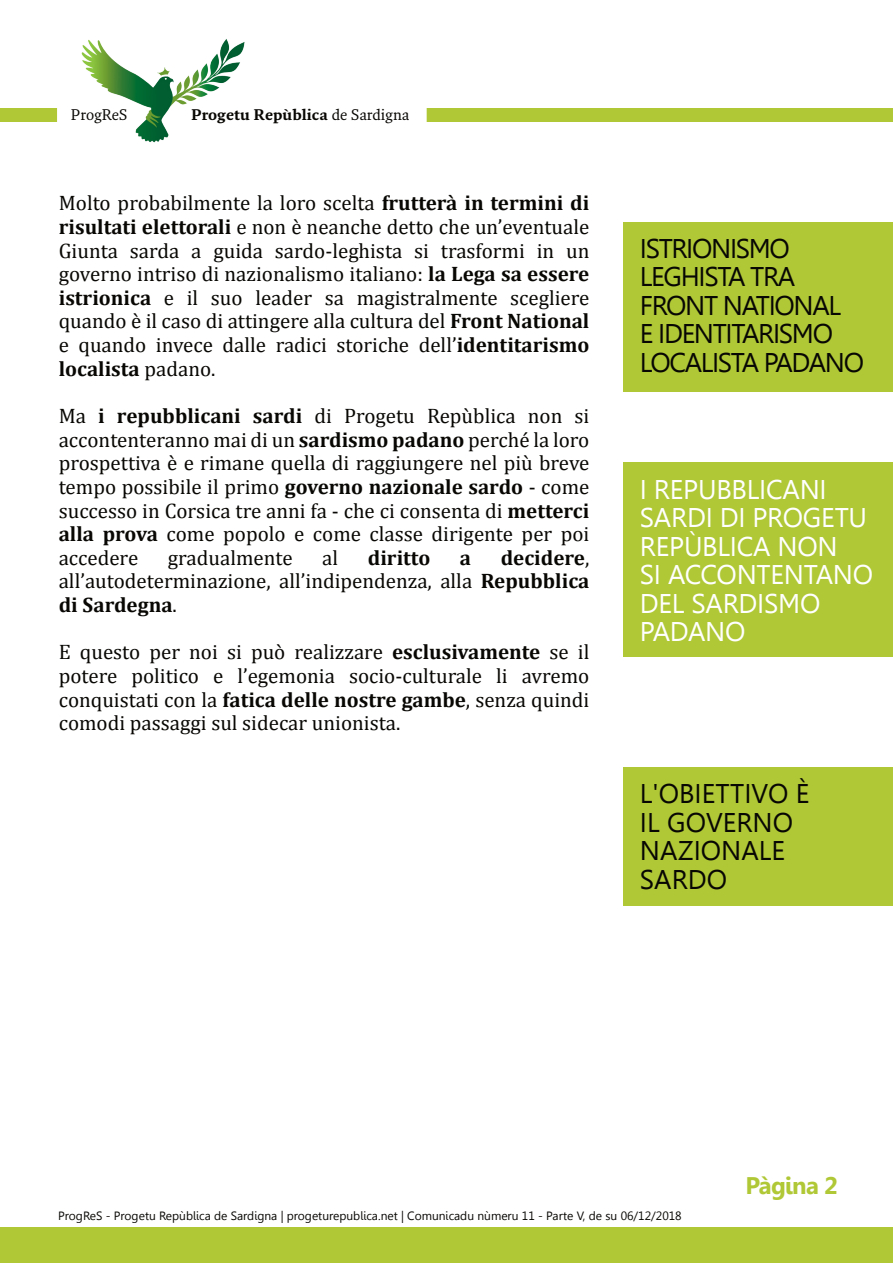
<style>
.page{position:relative;width:893px;height:1263px;background:#fff}
.page>*{position:absolute;margin:0;border:0;box-sizing:border-box;transform-origin:0 0}
.t1{font:27px/28.5px "Gisha";letter-spacing:-.01em;color:#fff}
.t2{font:27px/28.5px "Gisha";letter-spacing:-.05em;color:#080704}
.t3{font:27px/28.5px "Gisha";color:#080704}
.t4{font:700 24px "Gisha";letter-spacing:-.03em;color:#b0c836}
.t5{font:21px/23.7px "Cambria";color:#080704;text-align:justify}
.t6{font:700 21px "Cambria";color:#080704}
.t7{font:700 15px "Fresco Std";color:#080704}
.t8{font:15px "Fresco Std";color:#080704}
.t9{font:12px "Gisha";color:#080704}
.s1{font-weight:400}
.s2{font-weight:700}
</style>
<div class="page">
<div style="left:0;top:109px;width:893px;height:13px;background:#b0c836"></div>
<div style="left:58px;top:109px;width:368px;height:13px;background:#fff"></div>
<div style="left:0;top:1227px;width:893px;height:36px;background:#b0c836"></div>
<img style="left:81px;top:39px;width:163px;height:104px">
<div style="left:624px;top:222px;width:269px;height:170px;background:#b0c836"></div>
<div style="left:624px;top:767px;width:269px;height:139px;background:#b0c836"></div>
<div style="left:624px;top:462px;width:269px;height:195px;background:#b0c836"></div>
<p class="t8" style="left:71px;top:109px;width:58px">ProgReS</p>
<p class="t7" style="left:191px;top:109px;width:220px">Progetu Repùblica <span class="s1">de Sardigna</span></p>
<p class="t5" style="left:59px;top:193px;width:532px">Molto probabilmente la loro scelta <span class="s2">frutterà in termini di risultati elettorali</span> e non è neanche detto che un’eventuale Giunta sarda a guida sardo-leghista si trasformi in un governo intriso di nazionalismo italiano: <span class="s2">la Lega sa essere istrionica</span> e il suo leader sa magistralmente scegliere quando è il caso di attingere alla cultura del <span class="s2">Front National </span>e quando invece dalle radici storiche dell’<span class="s2">identitarismo localista</span> padano.</p>
<p class="t5" style="left:59px;top:405px;width:532px">Ma <span class="s2">i repubblicani sardi</span> di Progetu Repùblica non si accontenteranno mai di un <span class="s2">sardismo padano</span> perché la loro prospettiva è e rimane quella di raggiungere nel più breve tempo possibile il primo <span class="s2">governo nazionale sardo</span> - come successo in Corsica tre anni fa - che ci consenta di <span class="s2">metterci alla prova</span> come popolo e come classe dirigente per poi accedere</p>
<p class="t5" style="left:59px;top:547px;width:532px;text-indent:442px"><span class="s2">decidere</span>, all’autodeterminazione, all’indipendenza, alla <span class="s2">Repubblica di Sardegna</span>.</p>
<p class="t5" style="left:59px;top:642px;width:532px">E questo per noi si può realizzare <span class="s2">esclusivamente</span> se il potere politico e l’egemonia socio-culturale li avremo conquistati con la <span class="s2">fatica delle nostre gambe</span>, senza quindi comodi passaggi sul sidecar unionista.</p>
<p class="t5" style="left:168px;top:547px;width:126px">gradualmente</p>
<p class="t5" style="left:322px;top:547px;width:17px">al</p>
<p class="t6" style="left:368px;top:548px;width:64px">diritto</p>
<p class="t6" style="left:460px;top:548px;width:13px">a</p>
<p class="t2" style="left:640px;top:236px;width:226px">ISTRIONISMO<br>LEGHISTA TRA<br>FRONT NATIONAL<br>E IDENTITARISMO<br>LOCALISTA PADANO</p>
<p class="t1" style="left:640px;top:477px;width:235px">I REPUBBLICANI<br>SARDI DI PROGETU<br>REPÙBLICA NON<br>SI ACCONTENTANO<br>DEL SARDISMO<br>PADANO</p>
<p class="t3" style="left:640px;top:782px;width:171px">L'OBIETTIVO È<br>IL GOVERNO<br>NAZIONALE<br>SARDO</p>
<p class="t4" style="left:745px;top:1176px;width:94px">Pàgina 2</p>
<p class="t9" style="left:58px;top:1211px;width:625px">ProgReS - Progetu Repùblica de Sardigna | progeturepublica.net | Comunicadu nùmeru 11 - Parte V, de su 06/12/2018</p>
</div>
